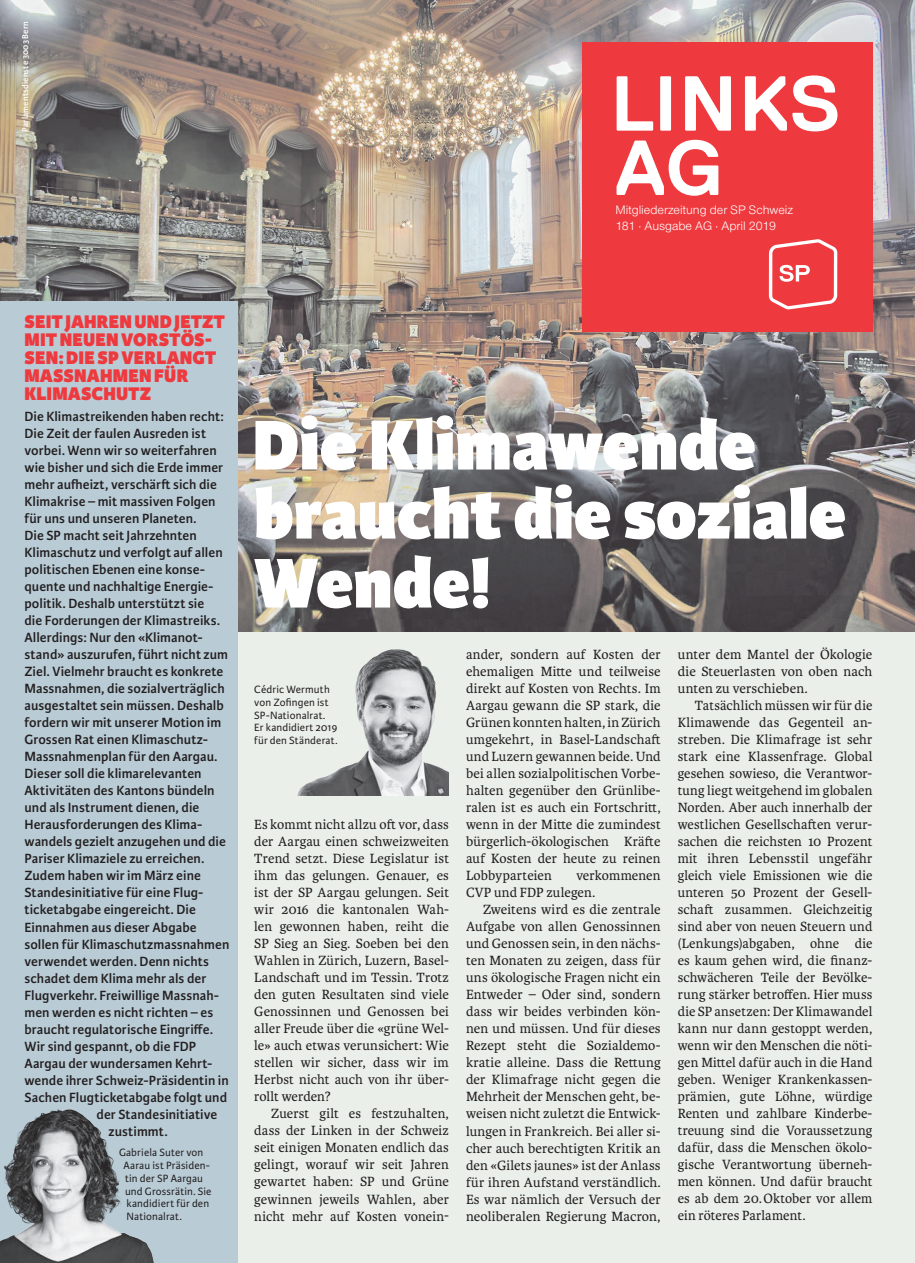
<style>
.page{position:relative;width:915px;height:1263px;background:#fff}
.page>*{position:absolute;margin:0;border:0;box-sizing:border-box;transform-origin:0 0}
.t1{font:700 77.7px "Replica";color:#fff}
.t2{font:800 75px/69px "Karmina Sans";color:#fff}
.t3{font:800 19.5px/18px "Karmina Sans";letter-spacing:.005em;color:#ee3a3e}
.t4{font:14.25px/17px "Karmina";letter-spacing:.005em;color:#231f20;text-align:justify}
.t5{font:600 14.25px "Karmina Sans";letter-spacing:.005em;color:#231f20}
.t6{font:12.75px/15.3px "Nimbus San Nov";color:#fff}
.t7{font:11.25px/12.8px "Karmina Sans";letter-spacing:.01em;color:#231f20}
.t8{font:600 9px "Karmina Sans";letter-spacing:.025em;color:#fff}
</style>
<div class="page">
<div style="left:0;top:0;width:914px;height:1263px;background:#eaf0e9"></div>
<img style="left:0;top:0;width:914px;height:631px">
<div style="left:0;top:302px;width:237px;height:961px;background:#b9ccd6"></div>
<div style="left:582px;top:43px;width:290px;height:289px;background:#ee3a3e"></div>
<svg style="left:616px;top:76px;width:37px;height:55px"></svg>
<svg style="left:660px;top:76px;width:10px;height:55px"></svg>
<svg style="left:685px;top:76px;width:45px;height:55px"></svg>
<svg style="left:745px;top:76px;width:41px;height:55px"></svg>
<svg style="left:792px;top:75px;width:45px;height:56px"></svg>
<svg style="left:768px;top:239px;width:69px;height:70px"></svg>
<img style="left:297px;top:649px;width:152px;height:146px">
<img style="left:0;top:1109px;width:154px;height:154px">
<p class="t8" style="left:20px;top:132px;width:112px;rotate:-90deg">Parlamentsdienste 3003 Bern</p>
<h1 class="t1" style="left:614px;top:125px;width:110px">AG</h1>
<p class="t6" style="left:615px;top:202px;width:179px">Mitgliederzeitung der SP Schweiz<br>181 · Ausgabe AG · April 2019</p>
<h3 class="t3" style="left:24px;top:314px;width:202px">SEIT JAHREN UND JETZT<br>MIT NEUEN VORSTÖS-<br>SEN: DIE SP VERLANGT<br>MASSNAHMEN FÜR<br>KLIMASCHUTZ</h3>
<p class="t5" style="left:24px;top:408px;width:201px">Die Klimastreikenden haben recht:</p>
<p class="t5" style="left:24px;top:425px;width:183px">Die Zeit der faulen Ausreden ist</p>
<p class="t5" style="left:24px;top:442px;width:194px">vorbei. Wenn wir so weiterfahren</p>
<p class="t5" style="left:24px;top:459px;width:200px">wie bisher und sich die Erde immer</p>
<p class="t5" style="left:24px;top:476px;width:194px">mehr aufheizt, verschärft sich die</p>
<p class="t5" style="left:24px;top:493px;width:192px">Klimakrise – mit massiven Folgen</p>
<p class="t5" style="left:24px;top:510px;width:174px">für uns und unseren Planeten.</p>
<p class="t5" style="left:24px;top:527px;width:174px">Die SP macht seit Jahrzehnten</p>
<p class="t5" style="left:24px;top:544px;width:200px">Klimaschutz und verfolgt auf allen</p>
<p class="t5" style="left:24px;top:561px;width:182px">politischen Ebenen eine konse-</p>
<p class="t5" style="left:24px;top:578px;width:190px">quente und nachhaltige Energie-</p>
<p class="t5" style="left:24px;top:595px;width:181px">politik. Deshalb unterstützt sie</p>
<p class="t5" style="left:24px;top:612px;width:197px">die Forderungen der Klimastreiks.</p>
<p class="t5" style="left:24px;top:629px;width:180px">Allerdings: Nur den «Klimanot-</p>
<p class="t5" style="left:24px;top:646px;width:205px">stand» auszurufen, führt nicht zum</p>
<p class="t5" style="left:24px;top:663px;width:200px">Ziel. Vielmehr braucht es konkrete</p>
<p class="t5" style="left:24px;top:680px;width:202px">Massnahmen, die sozialverträglich</p>
<p class="t5" style="left:24px;top:697px;width:201px">ausgestaltet sein müssen. Deshalb</p>
<p class="t5" style="left:24px;top:715px;width:198px">fordern wir mit unserer Motion im</p>
<p class="t5" style="left:24px;top:732px;width:185px">Grossen Rat einen Klimaschutz-</p>
<p class="t5" style="left:24px;top:749px;width:195px">Massnahmenplan für den Aargau.</p>
<p class="t5" style="left:24px;top:766px;width:179px">Dieser soll die klimarelevanten</p>
<p class="t5" style="left:24px;top:783px;width:192px">Aktivitäten des Kantons bündeln</p>
<p class="t5" style="left:24px;top:800px;width:176px">und als Instrument dienen, die</p>
<p class="t5" style="left:24px;top:817px;width:179px">Herausforderungen des Klima-</p>
<p class="t5" style="left:24px;top:834px;width:203px">wandels gezielt anzugehen und die</p>
<p class="t5" style="left:24px;top:851px;width:181px">Pariser Klimaziele zu erreichen.</p>
<p class="t5" style="left:24px;top:868px;width:178px">Zudem haben wir im März eine</p>
<p class="t5" style="left:24px;top:885px;width:180px">Standesinitiative für eine Flug-</p>
<p class="t5" style="left:24px;top:902px;width:173px">ticketabgabe eingereicht. Die</p>
<p class="t5" style="left:24px;top:919px;width:174px">Einnahmen aus dieser Abgabe</p>
<p class="t5" style="left:24px;top:936px;width:206px">sollen für Klimaschutzmassnahmen</p>
<p class="t5" style="left:24px;top:953px;width:186px">verwendet werden. Denn nichts</p>
<p class="t5" style="left:24px;top:970px;width:183px">schadet dem Klima mehr als der</p>
<p class="t5" style="left:24px;top:987px;width:196px">Flugverkehr. Freiwillige Massnah-</p>
<p class="t5" style="left:24px;top:1004px;width:190px">men werden es nicht richten – es</p>
<p class="t5" style="left:24px;top:1021px;width:190px">braucht regulatorische Eingriffe.</p>
<p class="t5" style="left:24px;top:1038px;width:173px">Wir sind gespannt, ob die FDP</p>
<p class="t5" style="left:24px;top:1055px;width:189px">Aargau der wundersamen Kehrt-</p>
<p class="t5" style="left:24px;top:1072px;width:206px">wende ihrer Schweiz-Präsidentin in</p>
<p class="t5" style="left:24px;top:1089px;width:204px">Sachen Flugticketabgabe folgt und</p>
<p class="t5" style="left:96px;top:1106px;width:122px">der Standesinitiative</p>
<p class="t5" style="left:108px;top:1123px;width:61px">zustimmt.</p>
<p class="t7" style="left:123px;top:1146px;width:89px;text-indent:-4px">Gabriela Suter von<br>Aarau ist Präsiden&shy;tin der SP Aargau und Grossrätin. Sie kandidiert für den<br>Nationalrat.</p>
<h2 class="t2" style="left:252px;top:413px;width:595px">Die Klimawende braucht die soziale<br>Wende!</h2>
<p class="t7" style="left:254px;top:683px;width:85px">Cédric Wermuth von Zofingen ist<br>SP-Nationalrat.<br>Er kandidiert 2019 für den Ständerat.</p>
<p class="t4" style="left:254px;top:816px;width:196px">Es kommt nicht allzu oft vor, dass der Aargau einen schweizweiten Trend setzt. Diese Legislatur ist ihm das gelungen. Genauer, es ist der SP Aargau gelungen. Seit wir 2016 die kantonalen Wah&shy;len gewonnen haben, reiht die SP Sieg an Sieg. Soeben bei den Wahlen in Zürich, Luzern, Basel-Landschaft und im Tessin. Trotz den guten Resultaten sind viele Genossinnen und Genossen bei aller Freude über die «grüne Wel&shy;le» auch etwas verunsichert: Wie stellen wir sicher, dass wir im Herbst nicht auch von ihr über&shy;rollt werden?</p>
<p class="t4" style="left:254px;top:1105px;width:196px;text-indent:17px">Zuerst gilt es festzuhalten, dass der Linken in der Schweiz seit einigen Monaten endlich das gelingt, worauf wir seit Jahren gewartet haben: SP und Grüne gewinnen jeweils Wahlen, aber nicht mehr auf Kosten vonein-</p>
<p class="t4" style="left:466px;top:646px;width:196px">ander, sondern auf Kosten der ehemaligen Mitte und teilweise direkt auf Kosten von Rechts. Im Aargau gewann die SP stark, die Grünen konnten halten, in Zürich umgekehrt, in Basel-Landschaft und Luzern gewannen beide. Und bei allen sozialpolitischen Vorbe&shy;halten gegenüber den Grünlibe&shy;ralen ist es auch ein Fortschritt, wenn in der Mitte die zumindest bürgerlich-ökologischen Kräfte auf Kosten der heute zu reinen Lobbyparteien</p>
<p class="t4" style="left:466px;top:867px;width:196px;text-indent:110px">verkommenen<br>CVP und FDP zulegen.</p>
<p class="t4" style="left:466px;top:901px;width:196px;text-indent:17px">Zweitens wird es die zentrale Aufgabe von allen Genossinnen und Genossen sein, in den nächs&shy;ten Monaten zu zeigen, dass für uns ökologische Fragen nicht ein Entweder – Oder sind, sondern dass wir beides verbinden kön&shy;nen und müssen. Und für dieses Rezept steht die Sozialdemo&shy;kratie alleine. Dass die Rettung der Klimafrage nicht gegen die Mehrheit der Menschen geht, be&shy;weisen nicht zuletzt die Entwick&shy;lungen in Frankreich. Bei aller si&shy;cher auch berechtigten Kritik an den «Gilets jaunes» ist der Anlass für ihren Aufstand verständlich.<br>Es war nämlich der Versuch der neoliberalen Regierung Macron,</p>
<p class="t4" style="left:677px;top:646px;width:196px">unter dem Mantel der Ökologie die Steuerlasten von oben nach unten zu verschieben.</p>
<p class="t4" style="left:677px;top:697px;width:196px;text-indent:17px">Tatsächlich müssen wir für die Klimawende das Gegenteil an&shy;streben. Die Klimafrage ist sehr stark eine Klassenfrage. Global gesehen sowieso, die Verantwor&shy;tung liegt weitgehend im globalen Norden. Aber auch innerhalb der westlichen Gesellschaften verur&shy;sachen die reichsten 10 Prozent mit ihren Lebensstil ungefähr gleich viele Emissionen wie die unteren 50 Prozent der Gesell&shy;schaft zusammen. Gleichzeitig sind aber von neuen Steuern und (Lenkungs)abgaben, ohne die es kaum gehen wird, die finanz&shy;schwächeren Teile der Bevölke&shy;rung stärker betroffen. Hier muss die SP ansetzen: Der Klimawandel kann nur dann gestoppt werden, wenn wir den Menschen die nöti&shy;gen Mittel dafür auch in die Hand geben. Weniger Krankenkassen&shy;prämien, gute Löhne, würdige Renten und zahlbare Kinderbe&shy;treuung sind die Voraussetzung dafür, dass die Menschen ökolo&shy;gische Verantwortung überneh&shy;men können. Und dafür braucht es ab dem 20.Oktober vor allem ein röteres Parlament.</p>
</div>
